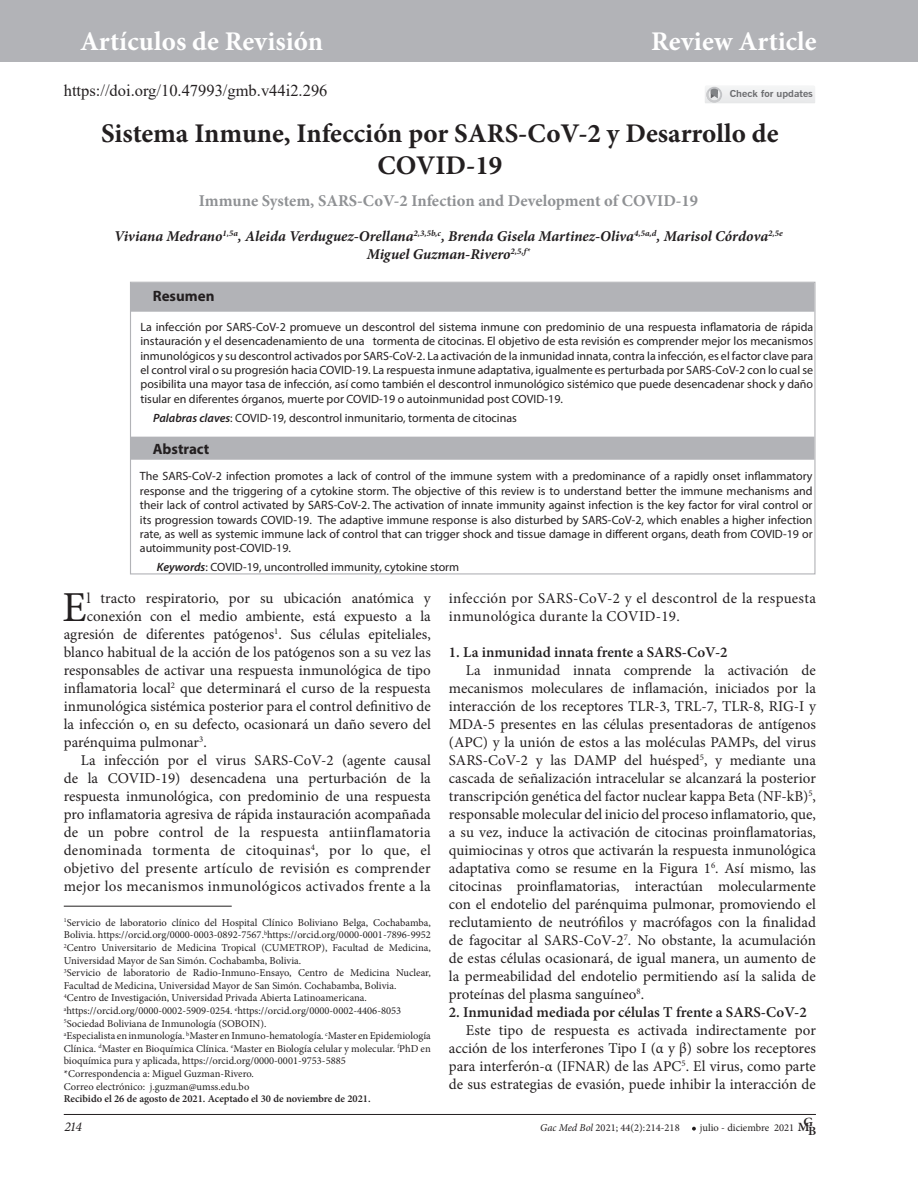
<style>
.page{position:relative;width:918px;height:1188px;background:#fff}
.page>*{position:absolute;margin:0;border:0;box-sizing:border-box;transform-origin:0 0}
.t1{font:42.75px "Minion Pro";color:#231f20}
.t2{font:700 27px/32.4px "Minion Pro";color:#231f20;text-align:center}
.t3{font:700 27px "Minion Pro";letter-spacing:.005em;color:#fff}
.t4{font:700 16.5px "Minion Pro";color:#8f9194}
.t5{font:16.5px "Times New Roman";color:#231f20}
.t6{font:15px/18px "Minion Pro";color:#231f20;text-align:justify}
.t7{font:italic 700 15px "Minion Pro";letter-spacing:-.005em;color:#231f20}
.t8{font:600 15px "Minion Pro";color:#231f20}
.t9{font:15px/18px "Minion Pro";letter-spacing:.02em;color:#231f20}
.t10{font:700 15px "Myriad Pro";color:#231f20}
.t11{font:italic 13.5px "Minion Pro";color:#231f20}
.t12{font:600 12.6px "Minion Pro";color:#231f20;scale:1.05 1}
.t13{font:12px/14.4px "Myriad Pro";color:#231f20;text-align:justify}
.t14{font:10.5px/12.6px "Minion Pro";color:#231f20}
.t15{font:600 10.5px "Minion Pro";color:#231f20}
.t16{font:700 9.45px "News Gothic BT";color:#6c6d70;scale:1.13 1}
.s1{font-weight:600;font-style:italic}
.s2{font-style:italic}
</style>
<div class="page">
<div style="left:0;top:0;width:918px;height:61px;background:#b2b3b7"></div>
<hr style="left:64px;top:1114px;width:752px;height:1px;background:#231f20">
<svg style="left:692px;top:1127px;width:4px;height:4px"></svg>
<svg style="left:705px;top:86px;width:110px;height:17px"></svg>
<div style="left:130px;top:437px;width:684px;height:23px;background:#b2b3b7;border:2px solid #b2b3b7"></div>
<div style="left:130px;top:283px;width:684px;height:29px;background:#b2b3b7;border:2px solid #b2b3b7"></div>
<hr style="left:64px;top:906px;width:168px;height:1px;background:#231f20">
<h2 class="t3" style="left:80px;top:23px;width:244px">Artículos de Revisión</h2>
<h2 class="t3" style="left:651px;top:23px;width:167px">Review Article</h2>
<p class="t5" style="left:64px;top:79px;width:265px">https://doi.org/10.47993/gmb.v44i2.296</p>
<p class="t16" style="left:730px;top:88px;width:75px">Check for updates</p>
<p class="t2" style="left:101px;top:117px;width:679px">Sistema Inmune, Infección por SARS-CoV-2 y Desarrollo de<br>COVID-19</p>
<p class="t4" style="left:199px;top:190px;width:501px">Immune System, SARS-CoV-2 Infection and Development of COVID-19</p>
<p class="t7" style="left:114px;top:225px;width:670px">Viviana Medrano<sup>1,5a</sup>, Aleida Verduguez-Orellana<sup>2,3,5b,c</sup>, Brenda Gisela Martinez-Oliva<sup>4,5a,d</sup>, Marisol Córdova<sup>2,5e</sup></p>
<p class="t7" style="left:367px;top:243px;width:165px">Miguel Guzman-Rivero<sup>2,5,f*</sup></p>
<p class="t10" style="left:153px;top:286px;width:63px">Resumen</p>
<p class="t13" style="left:141px;top:319px;width:674px">La infección por SARS-CoV-2 promueve un descontrol del sistema inmune con predominio de una respuesta inflamatoria de rápida instauración y el desencadenamiento de una tormenta de citocinas. El objetivo de esta revisión es comprender mejor los mecanismos inmunológicos y su descontrol activados por SARS-CoV-2. La activación de la inmunidad innata, contra la infección, es el factor clave para el control viral o su progresión hacia COVID-19. La respuesta inmune adaptativa, igualmente es perturbada por SARS-CoV-2 con lo cual se posibilita una mayor tasa de infección, así como también el descontrol inmunológico sistémico que puede desencadenar shock y daño tisular en diferentes órganos, muerte por COVID-19 o autoinmunidad post COVID-19.</p>
<p class="t13" style="left:153px;top:410px;width:365px"><span class="s1">Palabras claves</span>: COVID-19, descontrol inmunitario, tormenta de citocinas</p>
<p class="t10" style="left:153px;top:439px;width:58px">Abstract</p>
<p class="t13" style="left:140px;top:469px;width:674px">The SARS-CoV-2 infection promotes a lack of control of the immune system with a predominance of a rapidly onset inflammatory response and the triggering of a cytokine storm. The objective of this review is to understand better the immune mechanisms and their lack of control activated by SARS-CoV-2. The activation of innate immunity against infection is the key factor for viral control or its progression towards COVID-19. The adaptive immune response is also disturbed by SARS-CoV-2, which enables a higher infection rate, as well as systemic immune lack of control that can trigger shock and tissue damage in different organs, death from COVID-19 or autoimmunity post-COVID-19.</p>
<p class="t13" style="left:157px;top:560px;width:304px"><span class="s1">Keywords</span>: COVID-19, uncontrolled immunity, cytokine storm</p>
<p class="t1" style="left:63px;top:579px;width:26px">E</p>
<p class="t6" style="left:87px;top:590px;width:346px">l tracto respiratorio, por su ubicación anatómica y</p>
<p class="t6" style="left:87px;top:608px;width:346px">conexión con el medio ambiente, está expuesto a la</p>
<p class="t6" style="left:64px;top:626px;width:369px">agresión de diferentes patógenos<sup>1</sup>. Sus células epiteliales,</p>
<p class="t6" style="left:64px;top:644px;width:369px">blanco habitual de la acción de los patógenos son a su vez las</p>
<p class="t6" style="left:64px;top:662px;width:369px">responsables de activar una respuesta inmunológica de tipo</p>
<p class="t6" style="left:64px;top:680px;width:369px">inflamatoria local<sup>2</sup> que determinará el curso de la respuesta</p>
<p class="t6" style="left:64px;top:698px;width:369px">inmunológica sistémica posterior para el control definitivo de</p>
<p class="t6" style="left:64px;top:716px;width:369px">la infección o, en su defecto, ocasionará un daño severo del</p>
<p class="t6" style="left:64px;top:734px;width:145px">parénquima pulmonar<sup>3</sup>.</p>
<p class="t6" style="left:64px;top:752px;width:369px;text-indent:17px">La infección por el virus SARS-CoV-2 (agente causal de la COVID-19) desencadena una perturbación de la respuesta inmunológica, con predominio de una respuesta pro inflamatoria agresiva de rápida instauración acompañada de un pobre control de la respuesta antiinflamatoria denominada tormenta de citoquinas<sup>4</sup>, por lo que, el objetivo del presente artículo de revisión es comprender mejor los mecanismos inmunológicos activados frente a la</p>
<p class="t14" style="left:64px;top:916px;width:369px"><sup>1</sup>Servicio de laboratorio clínico del Hospital Clínico Boliviano Belga, Cochabamba,<br>Bolivia. https://orcid.org/0000-0003-0892-7567.<sup>b</sup>https://orcid.org/0000-0001-7896-9952</p>
<p class="t14" style="left:64px;top:941px;width:369px"><sup>2</sup>Centro Universitario de Medicina Tropical (CUMETROP), Facultad de Medicina,<br>Universidad Mayor de San Simón. Cochabamba, Bolivia.</p>
<p class="t14" style="left:64px;top:967px;width:369px"><sup>3</sup>Servicio de laboratorio de Radio-Inmuno-Ensayo, Centro de Medicina Nuclear,<br>Facultad de Medicina, Universidad Mayor de San Simón. Cochabamba, Bolivia.</p>
<p class="t14" style="left:64px;top:992px;width:305px"><sup>4</sup>Centro de Investigación, Universidad Privada Abierta Latinoamericana.</p>
<p class="t14" style="left:64px;top:1004px;width:339px"><sup>a</sup>https://orcid.org/0000-0002-5909-0254. <sup>e</sup>https://orcid.org/0000-0002-4406-8053</p>
<p class="t14" style="left:64px;top:1017px;width:204px"><sup>5</sup>Sociedad Boliviana de Inmunología (SOBOIN).</p>
<p class="t14" style="left:64px;top:1030px;width:369px;text-align:justify"><sup>a</sup>Especialista en inmunología. <sup>b</sup>Master en Inmuno-hematología. <sup>c</sup>Master en Epidemiología Clínica. <sup>d</sup>Master en Bioquímica Clínica. <sup>e</sup>Master en Biología celular y molecular. <sup>f</sup>PhD en bioquímica pura y aplicada, https://orcid.org/0000-0001-9753-5885</p>
<p class="t14" style="left:64px;top:1067px;width:192px">*Correspondencia a: Miguel Guzman-Rivero.</p>
<p class="t14" style="left:64px;top:1080px;width:187px">Correo electrónico: j.guzman@umss.edu.bo</p>
<p class="t15" style="left:64px;top:1092px;width:308px">Recibido el 26 de agosto de 2021. Aceptado el 30 de noviembre de 2021.</p>
<p class="t9" style="left:449px;top:590px;width:369px">infección por SARS-CoV-2 y el descontrol de la respuesta inmunológica durante la COVID-19.</p>
<p class="t8" style="left:449px;top:642px;width:280px">1. La inmunidad innata frente a SARS-CoV-2</p>
<p class="t6" style="left:449px;top:662px;width:369px;text-indent:17px">La inmunidad innata comprende la activación de mecanismos moleculares de inflamación, iniciados por la interacción de los receptores TLR-3, TRL-7, TLR-8, RIG-I y MDA-5 presentes en las células presentadoras de antígenos (APC) y la unión de estos a las moléculas PAMPs, del virus SARS-CoV-2 y las DAMP del huésped<sup>5</sup>, y mediante una cascada de señalización intracelular se alcanzará la posterior transcripción genética del factor nuclear kappa Beta (NF-kB)<sup>5</sup>, responsable molecular del inicio del proceso inflamatorio, que, a su vez, induce la activación de citocinas proinflamatorias, quimiocinas y otros que activarán la respuesta inmunológica adaptativa como se resume en la Figura 1<sup>6</sup>. Así mismo, las citocinas proinflamatorias, interactúan molecularmente con el endotelio del parénquima pulmonar, promoviendo el reclutamiento de neutrófilos y macrófagos con la finalidad de fagocitar al SARS-CoV-2<sup>7</sup>. No obstante, la acumulación de estas células ocasionará, de igual manera, un aumento de la permeabilidad del endotelio permitiendo así la salida de proteínas del plasma sanguíneo<sup>8</sup>.</p>
<p class="t8" style="left:449px;top:1002px;width:359px">2. Inmunidad mediada por células T frente a SARS-CoV-2</p>
<p class="t6" style="left:449px;top:1022px;width:369px;text-indent:17px">Este tipo de respuesta es activada indirectamente por acción de los interferones Tipo I (α y β) sobre los receptores para interferón-α (IFNAR) de las APC<sup>5</sup>. El virus, como parte de sus estrategias de evasión, puede inhibir la interacción de</p>
<p class="t11" style="left:64px;top:1117px;width:19px">214</p>
<p class="t12" style="left:798px;top:1116px;width:16px">MG</p>
<p class="t14" style="left:540px;top:1121px;width:141px"><span class="s2">Gac Med Bol</span> 2021; 44(2):214-218</p>
<p class="t14" style="left:700px;top:1121px;width:96px">julio - diciembre 2021</p>
<p class="t12" style="left:808px;top:1123px;width:9px">B</p>
</div>
